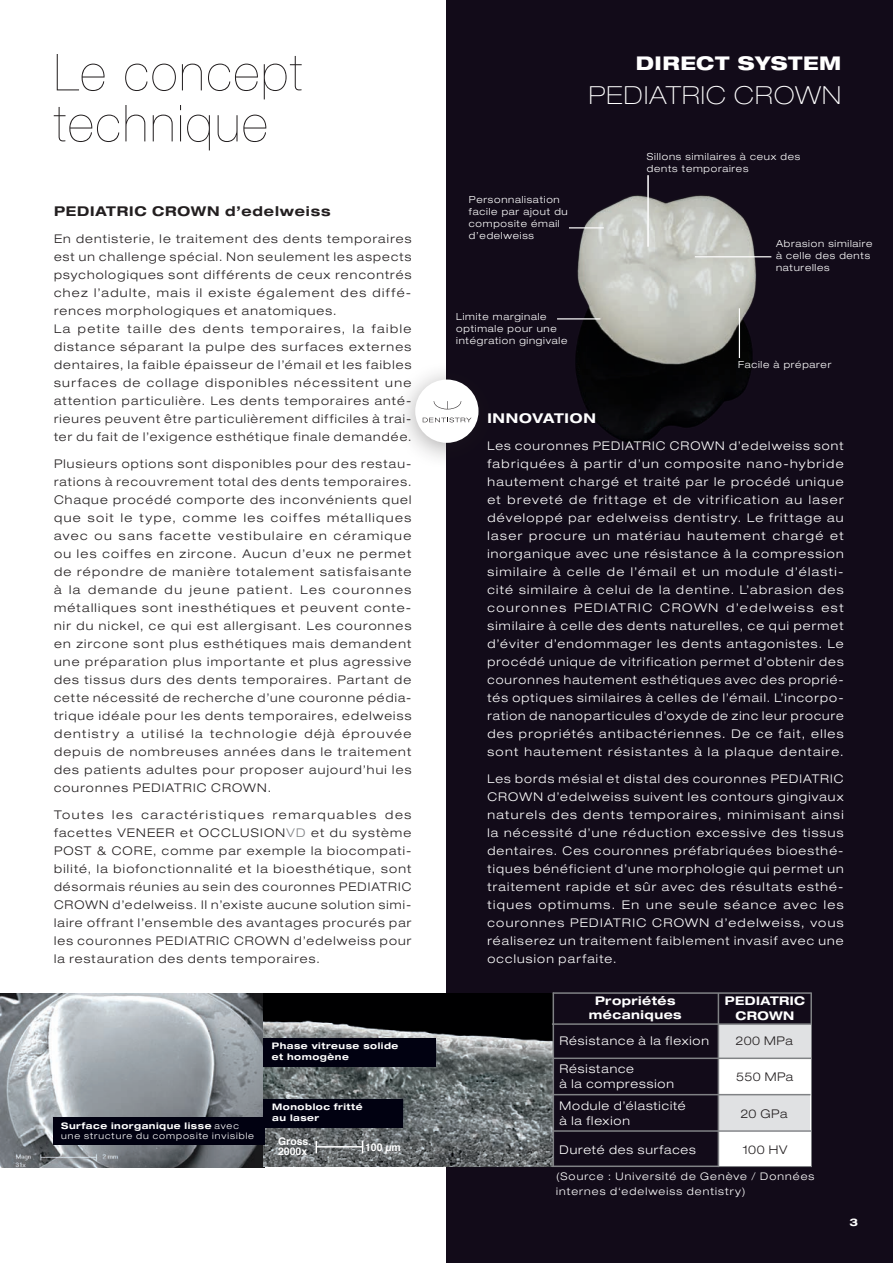
<style>
.page{position:relative;width:893px;height:1263px;background:#fff}
.page>*{position:absolute;margin:0;border:0;box-sizing:border-box;transform-origin:0 0}
.t1{font:200 51px/51px "Helvetica Neue LT Pro";letter-spacing:.035em;color:#231f20}
.t2{font:100 expanded 24.9px/32px "Helvetica Neue";letter-spacing:.05em;color:#fff;text-align:right}
.t3{font:800 expanded 18.9px "Helvetica Neue";letter-spacing:.025em;color:#fff}
.t4{font:700 expanded 13.5px "Helvetica Neue LT Pro";letter-spacing:.06em;color:#231f20}
.t5{font:700 expanded 13.5px "Helvetica Neue LT Pro";letter-spacing:.055em;color:#fff}
.t6{font:300 expanded 12px/18px "Helvetica Neue LT Pro";letter-spacing:.1em;color:#231f20;text-align:justify}
.t7{font:300 expanded 12px/18px "Helvetica Neue LT Pro";letter-spacing:.085em;color:#fff;text-align:justify}
.t8{font:700 expanded 12px/14.4px "Helvetica Neue LT Pro";letter-spacing:.04em;color:#fff;text-align:center}
.t9{font:300 expanded 10.5px/15px "Helvetica Neue LT Pro";letter-spacing:.1em;color:#fff}
.t10{font:700 10.5px/9.6px "Helvetica";color:#fff}
.t11{font:700 expanded 10.5px "Helvetica Neue LT Pro";color:#fff}
.t12{font:300 expanded 9.75px/12px "Helvetica Neue LT Pro";letter-spacing:.075em;color:#fff}
.t13{font:700 expanded 9px/10.8px "Helvetica Neue LT Pro";letter-spacing:.055em;color:#fff}
.t14{font:300 expanded 9px/10.8px "Helvetica Neue LT Pro";letter-spacing:.11em;color:#fff}
.s1{color:#808285}
.s2{font-weight:700}
</style>
<div class="page">
<div style="left:447px;top:0;width:446px;height:1263px;background:#120b19"></div>
<div style="left:392px;top:361px;width:110px;height:109px;background:#231f20;opacity:.39"></div>
<div style="left:415px;top:379px;width:63px;height:64px;background:#fff;border-radius:50%"></div>
<svg style="left:434px;top:401px;width:27px;height:8px"></svg>
<svg style="left:423px;top:418px;width:48px;height:4px"></svg>
<img style="left:0;top:994px;width:264px;height:173px">
<svg style="left:264px;top:994px;width:289px;height:173px;background:#535758"></svg>
<img style="left:557px;top:195px;width:202px;height:248px">
<hr style="left:569px;top:227px;width:35px;height:1px;background:#fff">
<hr style="left:647px;top:175px;width:2px;height:72px;background:#fff">
<hr style="left:739px;top:308px;width:1px;height:50px;background:#fff">
<hr style="left:695px;top:256px;width:76px;height:1px;background:#fff">
<hr style="left:557px;top:318px;width:43px;height:1px;background:#fff">
<hr style="left:810px;top:992px;width:2px;height:175px;background:#808285">
<hr style="left:553px;top:992px;width:258px;height:2px;background:#808285">
<hr style="left:552px;top:1165px;width:259px;height:2px;background:#808285">
<div style="left:719px;top:1059px;width:91px;height:106px;background:#fff"></div>
<div style="left:718px;top:1025px;width:92px;height:33px;background:#e0e1e3"></div>
<div style="left:718px;top:1095px;width:92px;height:35px;background:#e0e1e3"></div>
<hr style="left:552px;top:1057px;width:260px;height:2px;background:#808285">
<hr style="left:552px;top:1094px;width:258px;height:1px;background:#808285">
<hr style="left:552px;top:1130px;width:259px;height:2px;background:#808285">
<hr style="left:718px;top:993px;width:1px;height:174px;background:#808285">
<hr style="left:552px;top:1023px;width:259px;height:2px;background:#808285">
<hr style="left:553px;top:992px;width:1px;height:174px;background:#808285">
<hr style="left:317px;top:1146px;width:46px;height:1px;background:#fff">
<svg style="left:315px;top:1141px;width:2px;height:12px"></svg>
<div style="left:264px;top:1098px;width:139px;height:29px;background:#010111"></div>
<div style="left:53px;top:1117px;width:211px;height:27px;background:#010111"></div>
<div style="left:264px;top:1037px;width:172px;height:29px;background:#010111"></div>
<h1 class="t1" style="left:54px;top:47px;width:250px">Le concept technique</h1>
<p class="t4" style="left:54px;top:202px;width:278px">PEDIATRIC CROWN d’edelweiss</p>
<p class="t6" style="left:54px;top:229px;width:359px;text-align:left">En dentisterie, le traitement des dents temporaires est un challenge spécial. Non seulement les aspects psychologiques sont différents de ceux rencontrés chez l’adulte, mais il existe également des diffé&shy;rences morphologiques et anatomiques.<br>La petite taille des dents temporaires, la faible distance séparant la pulpe des surfaces externes dentaires, la faible épaisseur de l’émail et les faibles surfaces de collage disponibles nécessitent une attention particulière. Les dents temporaires anté&shy;rieures peuvent être particulièrement difficiles à trai&shy;ter du fait de l’exigence esthétique finale demandée.</p>
<p class="t6" style="left:54px;top:454px;width:359px">Plusieurs options sont disponibles pour des restau&shy;rations à recouvrement total des dents temporaires.<br>Chaque procédé comporte des inconvénients quel que soit le type, comme les coiffes métalliques avec ou sans facette vestibulaire en céramique ou les coiffes en zircone. Aucun d’eux ne permet de répondre de manière totalement satisfaisante à la demande du jeune patient. Les couronnes métalliques sont inesthétiques et peuvent conte&shy;nir du nickel, ce qui est allergisant. Les couronnes en zircone sont plus esthétiques mais demandent une préparation plus importante et plus agressive des tissus durs des dents temporaires. Partant de cette nécessité de recherche d’une couronne pédia&shy;trique idéale pour les dents temporaires, edelweiss dentistry a utilisé la technologie déjà éprouvée depuis de nombreuses années dans le traitement des patients adultes pour proposer aujourd’hui les couronnes PEDIATRIC CROWN.</p>
<p class="t6" style="left:54px;top:805px;width:359px">Toutes les caractéristiques remarquables des facettes VENEER et OCCLUSION<span class="s1">VD</span> et du système POST &amp; CORE, comme par exemple la biocompati&shy;bilité, la biofonctionnalité et la bioesthétique, sont désormais réunies au sein des couronnes PEDIATRIC CROWN d’edelweiss. Il n’existe aucune solution simi&shy;laire offrant l’ensemble des avantages procurés par les couronnes PEDIATRIC CROWN d’edelweiss pour la restauration des dents temporaires.</p>
<p class="t13" style="left:69px;top:1119px;width:146px">mooth inorganic surface</p>
<p class="t14" style="left:61px;top:1130px;width:189px">without visible composite structure</p>
<p class="t14" style="left:61px;top:1120px;width:194px"><span class="s2">Surface inorganique lisse</span> avec une structure du composite invisible</p>
<p class="t13" style="left:272px;top:1040px;width:143px">Solid and homogeneous glass phase</p>
<p class="t13" style="left:272px;top:1040px;width:128px">Phase vitreuse solide et homogène</p>
<p class="t13" style="left:272px;top:1101px;width:92px">Monobloc fritté au laser</p>
<p class="t13" style="left:272px;top:1101px;width:87px">Laser sinte ed monobloc</p>
<p class="t10" style="left:278px;top:1137px;width:35px">Gross.<br>2000x</p>
<p class="t10" style="left:365px;top:1142px;width:37px">100 µm</p>
<h2 class="t2" style="left:589px;top:47px;width:254px">POST &amp; CORE<br>PEDIATRIC CROWN</h2>
<h3 class="t3" style="left:636px;top:51px;width:207px">DIRECT SYSTEM</h3>
<h2 class="t2" style="left:733px;top:93px;width:109px">VENEER</h2>
<p class="t12" style="left:469px;top:194px;width:100px">Personnalisation facile par ajout du composite émail d’edelweiss</p>
<p class="t12" style="left:456px;top:311px;width:113px">Limite marginale optimale pour une intégration gingivale</p>
<p class="t12" style="left:647px;top:150px;width:155px">Sillons similaires à ceux des dents temporaires</p>
<p class="t12" style="left:776px;top:237px;width:98px">Abrasion similaire à celle des dents naturelles</p>
<p class="t12" style="left:738px;top:358px;width:95px">Facile à préparer</p>
<p class="t5" style="left:487px;top:409px;width:110px">INNOVATION</p>
<p class="t7" style="left:487px;top:437px;width:358px">Les couronnes PEDIATRIC CROWN d’edelweiss sont fabriquées à partir d’un composite nano-hybride hautement chargé et traité par le procédé unique et breveté de frittage et de vitrification au laser développé par edelweiss dentistry. Le frittage au laser procure un matériau hautement chargé et inorganique avec une résistance à la compression similaire à celle de l’émail et un module d’élasti&shy;cité similaire à celui de la dentine. L’abrasion des couronnes PEDIATRIC CROWN d’edelweiss est similaire à celle des dents naturelles, ce qui permet d’éviter d’endommager les dents antagonistes. Le procédé unique de vitrification permet d’obtenir des couronnes hautement esthétiques avec des proprié&shy;tés optiques similaires à celles de l’émail. L’incorpo&shy;ration de nanoparticules d’oxyde de zinc leur procure des propriétés antibactériennes. De ce fait, elles sont hautement résistantes à la plaque dentaire.</p>
<p class="t7" style="left:487px;top:770px;width:358px">Les bords mésial et distal des couronnes PEDIATRIC CROWN d’edelweiss suivent les contours gingivaux naturels des dents temporaires, minimisant ainsi la nécessité d’une réduction excessive des tissus dentaires. Ces couronnes préfabriquées bioesthé&shy;tiques bénéficient d’une morphologie qui permet un traitement rapide et sûr avec des résultats esthé&shy;tiques optimums. En une seule séance avec les couronnes PEDIATRIC CROWN d’edelweiss, vous réaliserez un traitement faiblement invasif avec une occlusion parfaite.</p>
<p class="t8" style="left:589px;top:993px;width:94px">Propriétés mécaniques</p>
<p class="t7" style="left:560px;top:1031px;width:151px">Résistance à la flexion</p>
<p class="t7" style="left:560px;top:1060px;width:116px;line-height:15px">Résistance<br>à la compression</p>
<p class="t7" style="left:560px;top:1097px;width:128px;line-height:15px">Module d’élasticité à la flexion</p>
<p class="t7" style="left:560px;top:1140px;width:138px">Dureté des surfaces</p>
<p class="t8" style="left:725px;top:993px;width:82px">PEDIATRIC<br>CROWN</p>
<p class="t6" style="left:735px;top:1031px;width:59px">200 MPa</p>
<p class="t6" style="left:736px;top:1068px;width:59px">550 MPa</p>
<p class="t6" style="left:740px;top:1104px;width:49px">20 GPa</p>
<p class="t6" style="left:743px;top:1140px;width:46px">100 HV</p>
<p class="t9" style="left:556px;top:1168px;width:260px">(Source : Université de Genève / Données internes d‘edelweiss dentistry)</p>
<p class="t11" style="left:849px;top:1215px;width:10px">3</p>
</div>
